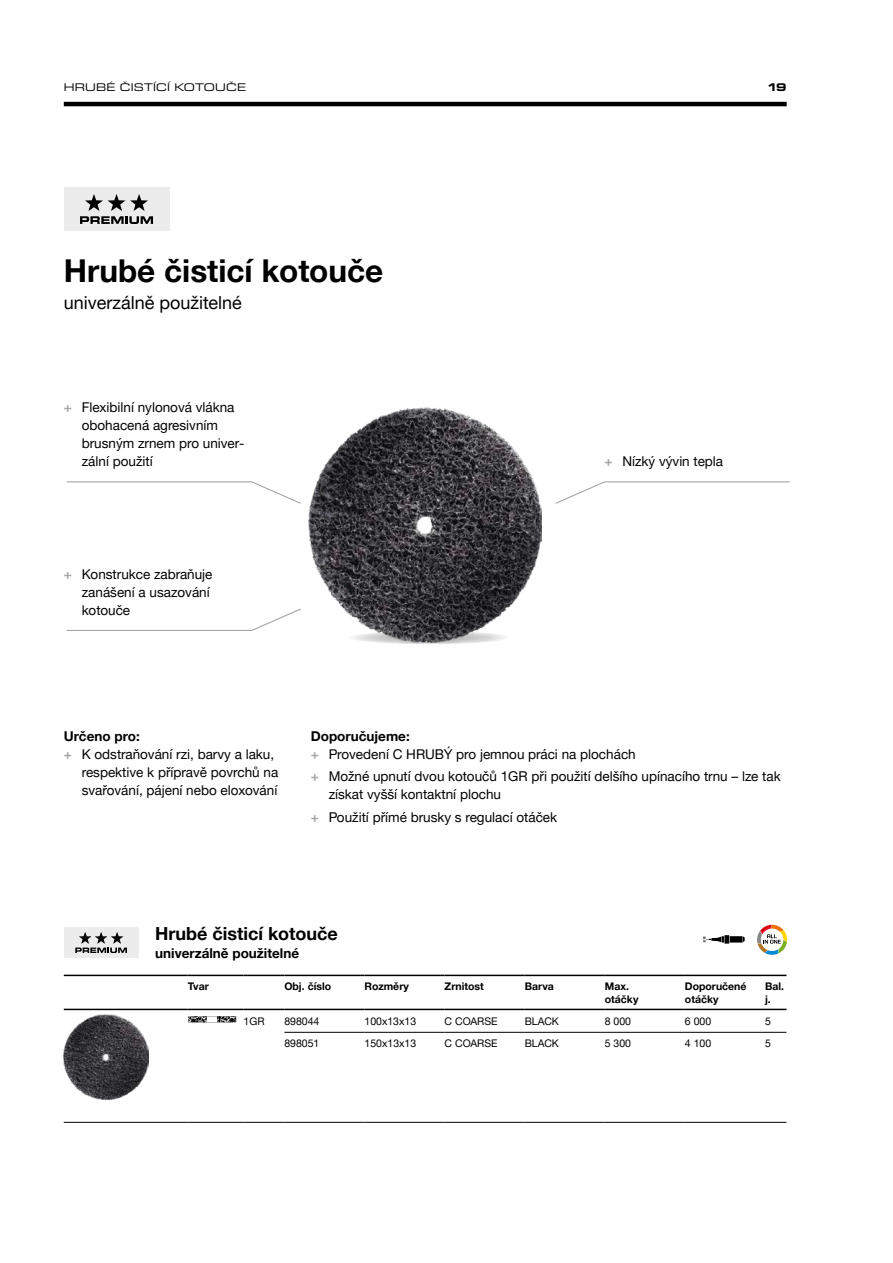
<style>
.page{position:relative;width:893px;height:1263px;background:#fff}
.page>*{position:absolute;margin:0;border:0;box-sizing:border-box;transform-origin:0 0}
.t1{font:700 31.5px "Helvetica Neue LTW1 G";color:#000}
.t2{font:18px "Helvetica Neue LTW1 G";color:#000}
.t3{font:700 18px "Helvetica Neue LTW1 G";color:#000}
.t4{font:13.5px/18px "Helvetica Neue LTW1 G";color:#000}
.t5{font:700 13.5px "Helvetica Neue LTW1 G";color:#000}
.t6{font:expanded 11.25px "Eurostile Next W1 G";letter-spacing:.02em;color:#000}
.t7{font:700 expanded 11.25px "Eurostile Next W1 G";color:#000}
.t8{font:10.5px "Helvetica Neue LTW1 G";color:#000}
.t9{font:700 10.5px/13.5px "Helvetica Neue LTW1 G";color:#000}
.s1{font-weight:700;color:#a6a6a7}
.s2{font-weight:700}
</style>
<div class="page">
<hr style="left:64px;top:102px;width:723px;height:4px;background:#000">
<img style="left:64px;top:1014px;width:85px;height:85px">
<svg style="left:188px;top:1016px;width:48px;height:6px"></svg>
<div style="left:64px;top:927px;width:74px;height:31px;background:#ececec"></div>
<svg style="left:75px;top:932px;width:52px;height:21px"></svg>
<svg style="left:703px;top:935px;width:42px;height:8px"></svg>
<svg style="left:757px;top:925px;width:30px;height:30px"></svg>
<svg style="left:348px;top:631px;width:162px;height:13px"></svg>
<img style="left:308px;top:408px;width:234px;height:234px">
<div style="left:64px;top:187px;width:105px;height:44px;background:#ececec"></div>
<svg style="left:80px;top:194px;width:73px;height:30px"></svg>
<svg style="left:66px;top:481px;width:235px;height:23px"></svg>
<svg style="left:66px;top:608px;width:235px;height:23px"></svg>
<svg style="left:555px;top:481px;width:235px;height:23px"></svg>
<hr style="left:64px;top:975px;width:124px;height:1px;background:#000">
<hr style="left:188px;top:975px;width:56px;height:1px;background:#000">
<hr style="left:244px;top:975px;width:40px;height:1px;background:#000">
<hr style="left:284px;top:975px;width:80px;height:1px;background:#000">
<hr style="left:364px;top:975px;width:81px;height:1px;background:#000">
<hr style="left:445px;top:975px;width:80px;height:1px;background:#000">
<hr style="left:525px;top:975px;width:80px;height:1px;background:#000">
<hr style="left:605px;top:975px;width:80px;height:1px;background:#000">
<hr style="left:685px;top:975px;width:80px;height:1px;background:#000">
<svg style="left:765px;top:975px;width:22px;height:1px"></svg>
<hr style="left:64px;top:1009px;width:124px;height:1px;background:#000">
<hr style="left:188px;top:1009px;width:56px;height:1px;background:#000">
<hr style="left:244px;top:1009px;width:40px;height:1px;background:#000">
<hr style="left:284px;top:1009px;width:80px;height:1px;background:#000">
<hr style="left:364px;top:1009px;width:81px;height:1px;background:#000">
<hr style="left:445px;top:1009px;width:80px;height:1px;background:#000">
<hr style="left:525px;top:1009px;width:80px;height:1px;background:#000">
<hr style="left:605px;top:1009px;width:80px;height:1px;background:#000">
<hr style="left:685px;top:1009px;width:80px;height:1px;background:#000">
<svg style="left:765px;top:1009px;width:22px;height:1px"></svg>
<hr style="left:64px;top:1122px;width:124px;height:1px;background:#000">
<hr style="left:188px;top:1122px;width:56px;height:1px;background:#000">
<hr style="left:244px;top:1122px;width:40px;height:1px;background:#000">
<hr style="left:284px;top:1122px;width:80px;height:1px;background:#000">
<hr style="left:364px;top:1122px;width:81px;height:1px;background:#000">
<hr style="left:445px;top:1122px;width:80px;height:1px;background:#000">
<hr style="left:525px;top:1122px;width:80px;height:1px;background:#000">
<hr style="left:605px;top:1122px;width:80px;height:1px;background:#000">
<hr style="left:685px;top:1122px;width:80px;height:1px;background:#000">
<svg style="left:765px;top:1122px;width:22px;height:1px"></svg>
<hr style="left:284px;top:1032px;width:80px;height:1px;background:#000">
<hr style="left:364px;top:1032px;width:81px;height:1px;background:#000">
<hr style="left:445px;top:1032px;width:80px;height:1px;background:#000">
<hr style="left:525px;top:1032px;width:80px;height:1px;background:#000">
<hr style="left:605px;top:1032px;width:80px;height:1px;background:#000">
<hr style="left:685px;top:1032px;width:80px;height:1px;background:#000">
<svg style="left:765px;top:1032px;width:22px;height:1px"></svg>
<p class="t6" style="left:64px;top:80px;width:184px">HRUBÉ ČISTÍCÍ KOTOUČE</p>
<p class="t7" style="left:768px;top:80px;width:20px">19</p>
<h1 class="t1" style="left:64px;top:251px;width:321px">Hrubé čisticí kotouče</h1>
<h2 class="t2" style="left:64px;top:291px;width:180px">univerzálně použitelné</h2>
<p class="t4" style="left:82px;top:398px;width:164px;text-indent:-18px"><span class="s1">+</span> Flexibilní nylonová vlákna obohacená agresivním brusným zrnem pro univer&shy;zální použití</p>
<p class="t4" style="left:82px;top:565px;width:132px;text-indent:-18px"><span class="s1">+</span> Konstrukce zabraňuje zanášení a usazování kotouče</p>
<p class="t4" style="left:604px;top:452px;width:120px"><span class="s1">+</span> Nízký vývin tepla</p>
<p class="t5" style="left:64px;top:728px;width:78px">Určeno pro:</p>
<p class="t4" style="left:64px;top:745px;width:212px"><span class="s1">+</span> K odstraňování rzi, barvy a laku,</p>
<p class="t4" style="left:82px;top:763px;width:198px">respektive k přípravě povrchů na</p>
<p class="t4" style="left:82px;top:781px;width:197px">svařování, pájení nebo eloxování</p>
<p class="t4" style="left:311px;top:727px;width:326px"><span class="s2">Doporučujeme:<br></span><span class="s1">+</span> Provedení C HRUBÝ pro jemnou práci na plochách</p>
<p class="t4" style="left:329px;top:767px;width:454px;text-indent:-18px"><span class="s1">+</span> Možné upnutí dvou kotoučů 1GR při použití delšího upínacího trnu – lze tak získat vyšší kontaktní plochu</p>
<p class="t4" style="left:311px;top:808px;width:248px"><span class="s1">+</span> Použití přímé brusky s regulací otáček</p>
<h2 class="t3" style="left:155px;top:923px;width:184px">Hrubé čisticí kotouče</h2>
<p class="t5" style="left:155px;top:945px;width:145px">univerzálně použitelné</p>
<p class="t9" style="left:188px;top:979px;width:23px">Tvar</p>
<p class="t9" style="left:284px;top:979px;width:48px">Obj. číslo</p>
<p class="t9" style="left:364px;top:979px;width:46px">Rozměry</p>
<p class="t9" style="left:445px;top:979px;width:41px">Zrnitost</p>
<p class="t9" style="left:525px;top:979px;width:31px">Barva</p>
<p class="t9" style="left:605px;top:979px;width:35px">Max. otáčky</p>
<p class="t9" style="left:685px;top:979px;width:63px">Doporučené otáčky</p>
<p class="t9" style="left:765px;top:979px;width:21px">Bal. j.</p>
<p class="t8" style="left:244px;top:1014px;width:22px">1GR</p>
<p class="t8" style="left:284px;top:1014px;width:37px">898044</p>
<p class="t8" style="left:364px;top:1014px;width:53px">100x13x13</p>
<p class="t8" style="left:445px;top:1014px;width:55px">C COARSE</p>
<p class="t8" style="left:525px;top:1014px;width:36px">BLACK</p>
<p class="t8" style="left:605px;top:1014px;width:28px">8 000</p>
<p class="t8" style="left:685px;top:1014px;width:28px">6 000</p>
<p class="t8" style="left:765px;top:1014px;width:7px">5</p>
<p class="t8" style="left:284px;top:1037px;width:37px">898051</p>
<p class="t8" style="left:365px;top:1037px;width:53px">150x13x13</p>
<p class="t8" style="left:445px;top:1037px;width:55px">C COARSE</p>
<p class="t8" style="left:525px;top:1037px;width:36px">BLACK</p>
<p class="t8" style="left:605px;top:1037px;width:28px">5 300</p>
<p class="t8" style="left:685px;top:1037px;width:28px">4 100</p>
<p class="t8" style="left:765px;top:1037px;width:7px">5</p>
</div>
